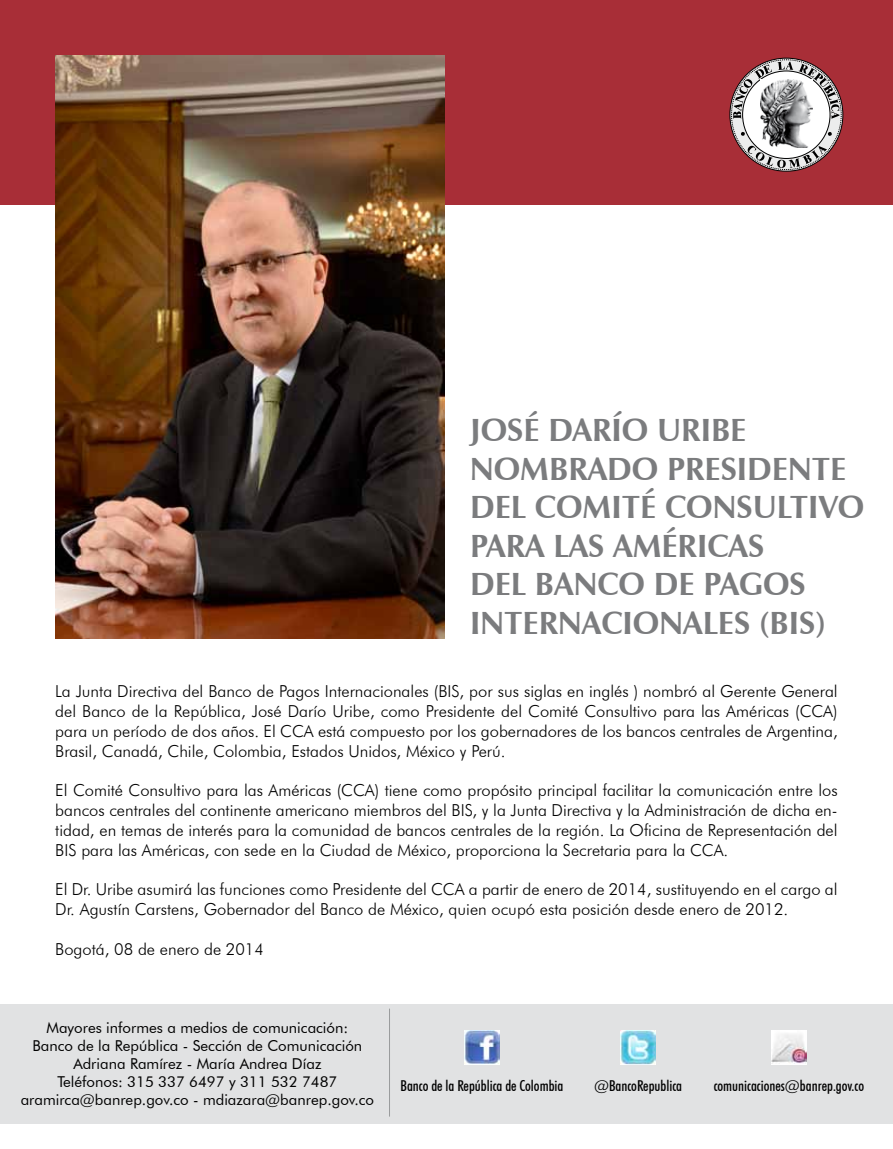
<style>
.page{position:relative;width:893px;height:1149px;background:#fff}
.page>*{position:absolute;margin:0;border:0;box-sizing:border-box;transform-origin:0 0}
.t1{font:700 32.1px/38.4px "Zapf Humanist 601 BT";color:#7b7c7e}
.t2{font:300 16.5px/19.8px "Futura BT";color:#000;text-align:justify}
.t3{font:15px/18px "Futura BT";color:#000;text-align:center}
.t4{font:500 condensed 15px "Futura BT";color:#000}
</style>
<div class="page">
<div style="left:0;top:0;width:893px;height:204px;background:#a82e37"></div>
<div style="left:0;top:1003px;width:893px;height:119px;background:#e1e2e3"></div>
<img style="left:772px;top:1030px;width:34px;height:34px">
<img style="left:465px;top:1030px;width:34px;height:34px">
<img style="left:621px;top:1030px;width:34px;height:34px">
<img style="left:55px;top:55px;width:390px;height:583px">
<svg style="left:729px;top:57px;width:114px;height:115px"></svg>
<img style="left:761px;top:80px;width:51px;height:68px">
<hr style="left:389px;top:1008px;width:1px;height:107px;background:#9a9c9d">
<h1 class="t1" style="left:470px;top:411px;width:396px">JOSÉ DARÍO URIBE<br>NOMBRADO PRESIDENTE<br>DEL COMITÉ CONSULTIVO<br>PARA LAS AMÉRICAS<br>DEL BANCO DE PAGOS<br>INTERNACIONALES (BIS)</h1>
<p class="t2" style="left:55px;top:681px;width:784px">La Junta Directiva del Banco de Pagos Internacionales (BIS, por sus siglas en inglés ) nombró al Gerente General del Banco de la República, José Darío Uribe, como Presidente del Comité Consultivo para las Américas (CCA) para un período de dos años. El CCA está compuesto por los gobernadores de los bancos centrales de Argentina, Brasil, Canadá, Chile, Colombia, Estados Unidos, México y Perú.</p>
<p class="t2" style="left:55px;top:780px;width:784px">El Comité Consultivo para las Américas (CCA) tiene como propósito principal facilitar la comunicación entre los bancos centrales del continente americano miembros del BIS, y la Junta Directiva y la Administración de dicha en&shy;tidad, en temas de interés para la comunidad de bancos centrales de la región. La Oficina de Representación del BIS para las Américas, con sede en la Ciudad de México, proporciona la Secretaria para la CCA.</p>
<p class="t2" style="left:55px;top:879px;width:784px">El Dr. Uribe asumirá las funciones como Presidente del CCA a partir de enero de 2014, sustituyendo en el cargo al<br>Dr. Agustín Carstens, Gobernador del Banco de México, quien ocupó esta posición desde enero de 2012.</p>
<p class="t2" style="left:55px;top:938px;width:210px">Bogotá, 08 de enero de 2014</p>
<p class="t3" style="left:21px;top:1017px;width:355px">Mayores informes a medios de comunicación:<br>Banco de la República - Sección de Comunicación Adriana Ramírez - María Andrea Díaz<br>Teléfonos: 315 337 6497 y 311 532 7487 aramirca@banrep.gov.co - mdiazara@banrep.gov.co</p>
<p class="t4" style="left:401px;top:1076px;width:164px">Banco de la República de Colombia</p>
<p class="t4" style="left:594px;top:1076px;width:90px">@BancoRepublica</p>
<p class="t4" style="left:714px;top:1076px;width:152px">comunicaciones@banrep.gov.co</p>
</div>
